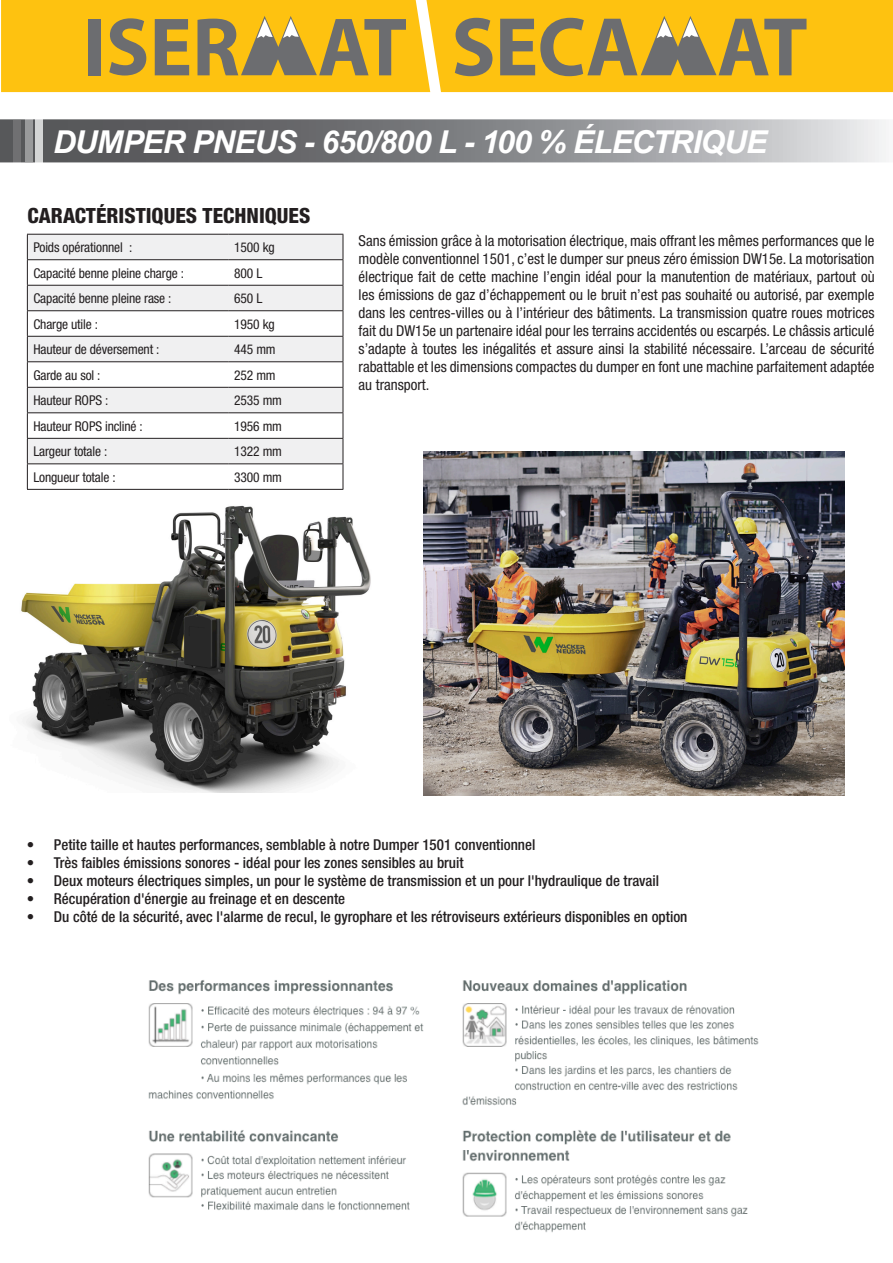
<style>
.page{position:relative;width:893px;height:1263px;background:#fff}
.page>*{position:absolute;margin:0;border:0;box-sizing:border-box;transform-origin:0 0}
.t1{font:italic 700 31.5px "Arial";letter-spacing:-.025em;color:#fff}
.t2{font:800 condensed 21px "Helvetica Neue";color:#231f20}
.t3{font:500 condensed 18px "Helvetica Neue";color:#fff}
.t4{font:condensed 15px/18px "Helvetica Neue";color:#231f20;text-align:justify}
.t5{font:500 condensed 15px "Helvetica Neue";color:#231f20}
.t6{font:condensed 13.5px "Helvetica Neue";letter-spacing:-.01em;color:#231f20}
</style>
<div class="page">
<svg style="left:0;top:119px;width:886px;height:43px;background:#8a8b8e"></svg>
<svg style="left:1px;top:0;width:892px;height:92px;background:#dbaf2b"></svg>
<div style="left:14px;top:120px;width:7px;height:43px;background:#707072"></div>
<div style="left:25px;top:119px;width:7px;height:43px;background:#999a9b"></div>
<svg style="left:36px;top:119px;width:7px;height:44px"></svg>
<svg style="left:28px;top:235px;width:315px;height:228px;fill:#f0f0f1"></svg>
<hr style="left:27px;top:234px;width:201px;height:1px;background:#231f20">
<hr style="left:228px;top:234px;width:115px;height:1px;background:#231f20">
<hr style="left:27px;top:259px;width:201px;height:1px;background:#231f20">
<hr style="left:228px;top:259px;width:115px;height:1px;background:#231f20">
<hr style="left:27px;top:285px;width:201px;height:1px;background:#231f20">
<hr style="left:228px;top:285px;width:115px;height:1px;background:#231f20">
<hr style="left:27px;top:310px;width:201px;height:1px;background:#231f20">
<hr style="left:228px;top:310px;width:115px;height:1px;background:#231f20">
<hr style="left:27px;top:336px;width:201px;height:1px;background:#231f20">
<hr style="left:228px;top:336px;width:115px;height:1px;background:#231f20">
<hr style="left:27px;top:361px;width:201px;height:1px;background:#231f20">
<hr style="left:228px;top:361px;width:115px;height:1px;background:#231f20">
<hr style="left:27px;top:387px;width:201px;height:1px;background:#231f20">
<hr style="left:228px;top:387px;width:115px;height:1px;background:#231f20">
<hr style="left:27px;top:412px;width:201px;height:1px;background:#231f20">
<hr style="left:228px;top:412px;width:115px;height:1px;background:#231f20">
<hr style="left:27px;top:438px;width:201px;height:1px;background:#231f20">
<hr style="left:228px;top:438px;width:115px;height:1px;background:#231f20">
<hr style="left:27px;top:463px;width:201px;height:1px;background:#231f20">
<svg style="left:27px;top:235px;width:1px;height:254px"></svg>
<hr style="left:228px;top:463px;width:115px;height:1px;background:#231f20">
<svg style="left:343px;top:235px;width:1px;height:254px"></svg>
<hr style="left:27px;top:489px;width:201px;height:1px;background:#231f20">
<hr style="left:228px;top:489px;width:115px;height:1px;background:#231f20">
<img style="left:424px;top:451px;width:421px;height:345px">
<img style="left:21px;top:505px;width:350px;height:287px">
<img style="left:148px;top:980px;width:611px;height:253px">
<p class="t1" style="left:53px;top:121px;width:716px">DUMPER PNEUS - 650/800 L - 100 % ÉLECTRIQUE</p>
<p class="t3" style="left:48px;top:135px;width:53px">140 cm</p>
<p class="t2" style="left:28px;top:203px;width:284px">CARACTÉRISTIQUES TECHNIQUES</p>
<p class="t6" style="left:33px;top:240px;width:100px">Poids opérationnel :</p>
<p class="t6" style="left:234px;top:240px;width:42px">1500 kg</p>
<p class="t6" style="left:33px;top:265px;width:152px">Capacité benne pleine charge :</p>
<p class="t6" style="left:234px;top:265px;width:30px">800 L</p>
<p class="t6" style="left:33px;top:291px;width:140px">Capacité benne pleine rase :</p>
<p class="t6" style="left:234px;top:291px;width:30px">650 L</p>
<p class="t6" style="left:33px;top:316px;width:66px">Charge utile :</p>
<p class="t6" style="left:234px;top:316px;width:42px">1950 kg</p>
<p class="t6" style="left:33px;top:342px;width:128px">Hauteur de déversement :</p>
<p class="t6" style="left:234px;top:342px;width:43px">445 mm</p>
<p class="t6" style="left:33px;top:367px;width:69px">Garde au sol :</p>
<p class="t6" style="left:234px;top:367px;width:43px">252 mm</p>
<p class="t6" style="left:33px;top:393px;width:76px">Hauteur ROPS :</p>
<p class="t6" style="left:234px;top:393px;width:49px">2535 mm</p>
<p class="t6" style="left:33px;top:418px;width:111px">Hauteur ROPS incliné :</p>
<p class="t6" style="left:234px;top:418px;width:49px">1956 mm</p>
<p class="t6" style="left:33px;top:444px;width:75px">Largeur totale :</p>
<p class="t6" style="left:234px;top:444px;width:49px">1322 mm</p>
<p class="t6" style="left:33px;top:469px;width:84px">Longueur totale :</p>
<p class="t6" style="left:234px;top:469px;width:49px">3300 mm</p>
<p class="t4" style="left:359px;top:231px;width:517px">Sans émission grâce à la motorisation électrique, mais offrant les mêmes performances que le modèle conventionnel 1501, c’est le dumper sur pneus zéro émission DW15e. La motorisation électrique fait de cette machine l’engin idéal pour la manutention de matériaux, partout où les émissions de gaz d’échappement ou le bruit n’est pas souhaité ou autorisé, par exemple dans les centres-villes ou à l’intérieur des bâtiments. La transmission quatre roues motrices fait du DW15e un partenaire idéal pour les terrains accidentés ou escarpés. Le châssis articulé s’adapte à toutes les inégalités et assure ainsi la stabilité nécessaire. L’arceau de sécurité rabattable et les dimensions compactes du dumper en font une machine parfaitement adaptée au transport.</p>
<p class="t5" style="left:27px;top:836px;width:510px">• Petite taille et hautes performances, semblable à notre Dumper 1501 conventionnel</p>
<p class="t5" style="left:27px;top:854px;width:438px">• Très faibles émissions sonores - idéal pour les zones sensibles au bruit</p>
<p class="t5" style="left:27px;top:872px;width:634px">• Deux moteurs électriques simples, un pour le système de transmission et un pour l'hydraulique de travail</p>
<p class="t5" style="left:27px;top:890px;width:320px">• Récupération d'énergie au freinage et en descente</p>
<p class="t5" style="left:27px;top:908px;width:662px">• Du côté de la sécurité, avec l'alarme de recul, le gyrophare et les rétroviseurs extérieurs disponibles en option</p>
</div>
